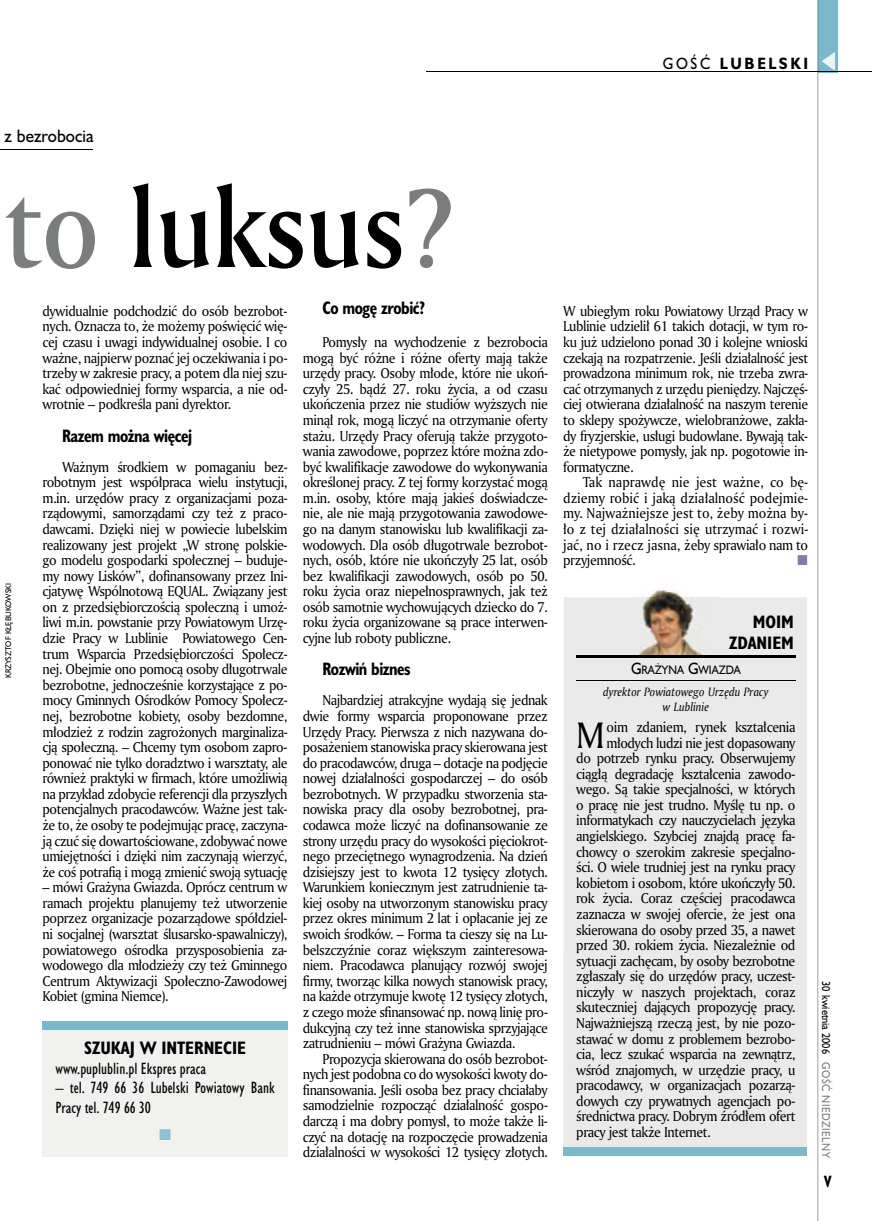
<style>
.page{position:relative;width:872px;height:1221px;background:#fff}
.page>*{position:absolute;margin:0;border:0;box-sizing:border-box;transform-origin:0 0}
.t1{font:108px "Amerigo Md PL";color:#000;scale:.9 1}
.t2{font:35.55px "Amerigo PL";color:#000;scale:.94 1}
.t3{font:700 16.5px "Humanst 521 Cn PL";letter-spacing:-.03em;color:#000;scale:.94 1}
.t4{font:700 16.5px/21px "Humanst 521 Cn PL";color:#000;text-align:right}
.t5{font:16.5px "Humanst 521 PL";color:#000;scale:.94 1}
.t6{font:15px/19.5px "Humanst 521 Cn PL";color:#000}
.t7{font:700 15px "Humanst 521 PL";letter-spacing:.2em;color:#000;scale:.9 1}
.t8{font:700 15px "Humanst 521 Cn PL";color:#000;scale:.94 1}
.t9{font:13.8px/15.6px "Amerigo PL";letter-spacing:-.035em;color:#000;text-align:justify;scale:.94 1}
.t10{font:italic 11.7px/15.1px "Amerigo PL";color:#000;text-align:center;scale:.94 1}
.t11{font:11.25px "Humanst 521 PL";color:#000;scale:.9 1}
.t12{font:10.5px "Humanst 521 PL";letter-spacing:.05em;color:#7b7c7c;scale:.9 1}
.t13{font:10.5px "Humanst 521 PL";color:#000;scale:.9 1}
.t14{font:7.5px "Humanst 521 PL";color:#000;scale:.94 1}
.s1{font-weight:400}
.s2{color:#7b7c7c}
.s3{font-size:15px}
</style>
<div class="page">
<div style="left:818px;top:0;width:19px;height:72px;background:#7ab8ca"></div>
<hr style="left:817px;top:0;width:1px;height:1220px;background:#000">
<svg style="left:821px;top:52px;width:14px;height:19px"></svg>
<hr style="left:425px;top:72px;width:447px;height:1px;background:#000">
<hr style="left:0;top:149px;width:93px;height:1px;background:#000">
<div style="left:563px;top:597px;width:244px;height:553px;background:#eaeaea"></div>
<img style="left:639px;top:589px;width:64px;height:66px">
<div style="left:563px;top:1146px;width:243px;height:9px;background:#7ab8ca"></div>
<hr style="left:576px;top:655px;width:219px;height:1px;background:#000">
<hr style="left:576px;top:657px;width:219px;height:1px;background:#000">
<hr style="left:576px;top:679px;width:219px;height:1px;background:#000">
<div style="left:43px;top:1022px;width:244px;height:134px;background:#f1f1f0"></div>
<div style="left:43px;top:1021px;width:244px;height:9px;background:#7ab8ca"></div>
<p class="t7" style="left:663px;top:53px;width:163px"><span class="s1">GOŚĆ</span> LUBELSKI</p>
<p class="t5" style="left:5px;top:124px;width:96px">z bezrobocia</p>
<h1 class="t1" style="left:5px;top:156px;width:497px"><span class="s2">to</span> luksus<span class="s2">?</span></h1>
<p class="t14" style="left:3px;top:678px;width:103px;rotate:-90deg">KRZYSZTOF KŁĘBUKOWSKI</p>
<p class="t9" style="left:43px;top:303px;width:262px">dywidualnie podchodzić do osób bezrobot&shy;nych. Oznacza to, że możemy poświęcić wię&shy;cej czasu i uwagi indywidualnej osobie. I co ważne, najpierw poznać jej oczekiwania i po&shy;trzeby w zakresie pracy, a potem dla niej szu&shy;kać odpowiedniej formy wsparcia, a nie od&shy;wrotnie – podkreśla pani dyrektor.</p>
<p class="t3" style="left:62px;top:424px;width:140px">Razem można więcej</p>
<p class="t9" style="left:43px;top:458px;width:262px;text-indent:20px">Ważnym środkiem w pomaganiu bez&shy;robotnym jest współpraca wielu instytucji, m.in. urzędów pracy z organizacjami poza&shy;rządowymi, samorządami czy też z praco&shy;dawcami. Dzięki niej w powiecie lubelskim realizowany jest projekt „W stronę polskie&shy;go modelu gospodarki społecznej – buduje&shy;my nowy Lisków”, dofinansowany przez Ini&shy;cjatywę Wspólnotową EQUAL. Związany jest on z przedsiębiorczością społeczną i umoż&shy;liwi m.in. powstanie przy Powiatowym Urzę&shy;dzie Pracy w Lublinie Powiatowego Cen&shy;trum Wsparcia Przedsiębiorczości Społecz&shy;nej. Obejmie ono pomocą osoby długotrwale bezrobotne, jednocześnie korzystające z po&shy;mocy Gminnych Ośrodków Pomocy Społecz&shy;nej, bezrobotne kobiety, osoby bezdomne, młodzież z rodzin zagrożonych marginaliza&shy;cją społeczną. – Chcemy tym osobom zapro&shy;ponować nie tylko doradztwo i warsztaty, ale również praktyki w firmach, które umożliwią na przykład zdobycie referencji dla przyszłych potencjalnych pracodawców. Ważne jest tak&shy;że to, że osoby te podejmując pracę, zaczyna&shy;ją czuć się dowartościowane, zdobywać nowe umiejętności i dzięki nim zaczynają wierzyć, że coś potrafią i mogą zmienić swoją sytuację</p>
<p class="t9" style="left:43px;top:879px;width:262px">– mówi Grażyna Gwiazda. Oprócz centrum w ramach projektu planujemy też utworzenie poprzez organizacje pozarządowe spółdziel&shy;ni socjalnej (warsztat ślusarsko-spawalniczy), powiatowego ośrodka przysposobienia za&shy;wodowego dla młodzieży czy też Gminnego Centrum Aktywizacji Społeczno-Zawodowej Kobiet (gmina Niemce).</p>
<p class="t4" style="left:84px;top:1036px;width:164px">SZUKAJ W INTERNECIE</p>
<p class="t6" style="left:55px;top:1058px;width:152px">www.puplublin.pl Ekspres praca</p>
<p class="t6" style="left:55px;top:1077px;width:221px">– tel. 749 66 36 Lubelski Powiatowy Bank<br>Pracy tel. 749 66 30</p>
<p class="t3" style="left:322px;top:296px;width:111px">Co mogę zrobić?</p>
<p class="t9" style="left:303px;top:334px;width:262px;text-indent:20px">Pomysły na wychodzenie z bezrobocia mogą być różne i różne oferty mają także urzędy pracy. Osoby młode, które nie ukoń&shy;czyły 25. bądź 27. roku życia, a od czasu ukończenia przez nie studiów wyższych nie minął rok, mogą liczyć na otrzymanie oferty stażu. Urzędy Pracy oferują także przygoto&shy;wania zawodowe, poprzez które można zdo&shy;być kwalifikacje zawodowe do wykonywania określonej pracy. Z tej formy korzystać mogą m.in. osoby, które mają jakieś doświadcze&shy;nie, ale nie mają przygotowania zawodowe&shy;go na danym stanowisku lub kwalifikacji za&shy;wodowych. Dla osób długotrwale bezrobot&shy;nych, osób, które nie ukończyły 25 lat, osób bez kwalifikacji zawodowych, osób po 50. roku życia oraz niepełnosprawnych, jak też osób samotnie wychowujących dziecko do 7. roku życia organizowane są prace interwen&shy;cyjne lub roboty publiczne.</p>
<p class="t3" style="left:322px;top:657px;width:96px">Rozwiń biznes</p>
<p class="t9" style="left:303px;top:692px;width:262px;text-indent:20px">Najbardziej atrakcyjne wydają się jednak dwie formy wsparcia proponowane przez Urzędy Pracy. Pierwsza z nich nazywana do&shy;posażeniem stanowiska pracy skierowana jest do pracodawców, druga – dotacje na podjęcie nowej działalności gospodarczej – do osób bezrobotnych. W przypadku stworzenia sta&shy;nowiska pracy dla osoby bezrobotnej, pra&shy;codawca może liczyć na dofinansowanie ze strony urzędu pracy do wysokości pięciokrot&shy;nego przeciętnego wynagrodzenia. Na dzień dzisiejszy jest to kwota 12 tysięcy złotych.<br>Warunkiem koniecznym jest zatrudnienie ta&shy;kiej osoby na utworzonym stanowisku pracy przez okres minimum 2 lat i opłacanie jej ze swoich środków. – Forma ta cieszy się na Lu&shy;belszczyźnie coraz większym zainteresowa&shy;niem. Pracodawca planujący rozwój swojej firmy, tworząc kilka nowych stanowisk pracy, na każde otrzymuje kwotę 12 tysięcy złotych, z czego może sfinansować np. nową linię pro&shy;dukcyjną czy też inne stanowiska sprzyjające zatrudnieniu – mówi Grażyna Gwiazda.</p>
<p class="t9" style="left:303px;top:1050px;width:262px;text-indent:20px">Propozycja skierowana do osób bezrobot&shy;nych jest podobna co do wysokości kwoty do&shy;finansowania. Jeśli osoba bez pracy chciałaby samodzielnie rozpocząć działalność gospo&shy;darczą i ma dobry pomysł, to może także li&shy;czyć na dotację na rozpoczęcie prowadzenia działalności w wysokości 12 tysięcy złotych.</p>
<p class="t9" style="left:563px;top:303px;width:262px">W ubiegłym roku Powiatowy Urząd Pracy w Lublinie udzielił 61 takich dotacji, w tym ro&shy;ku już udzielono ponad 30 i kolejne wnioski czekają na rozpatrzenie. Jeśli działalność jest prowadzona minimum rok, nie trzeba zwra&shy;cać otrzymanych z urzędu pieniędzy. Najczęś&shy;ciej otwierana działalność na naszym terenie to sklepy spożywcze, wielobranżowe, zakła&shy;dy fryzjerskie, usługi budowlane. Bywają tak&shy;że nietypowe pomysły, jak np. pogotowie in&shy;formatyczne.</p>
<p class="t9" style="left:563px;top:474px;width:262px;text-indent:20px">Tak naprawdę nie jest ważne, co bę&shy;dziemy robić i jaką działalność podejmie&shy;my. Najważniejsze jest to, żeby można by&shy;ło z tej działalności się utrzymać i rozwi&shy;jać, no i rzecz jasna, żeby sprawiało nam to przyjemność.</p>
<p class="t4" style="left:729px;top:610px;width:66px">MOIM<br>ZDANIEM</p>
<p class="t11" style="left:631px;top:662px;width:123px"><span class="s3">G</span>RAŻYNA <span class="s3">G</span>WIAZDA</p>
<p class="t10" style="left:603px;top:683px;width:177px">dyrektor Powiatowego Urzędu Pracy w Lublinie</p>
<h2 class="t2" style="left:576px;top:711px;width:32px">M</h2>
<p class="t9" style="left:606px;top:719px;width:202px">oim zdaniem, rynek kształcenia</p>
<p class="t9" style="left:606px;top:734px;width:202px">młodych ludzi nie jest dopasowany</p>
<p class="t9" style="left:576px;top:750px;width:235px">do potrzeb rynku pracy. Obserwujemy</p>
<p class="t9" style="left:576px;top:765px;width:235px">ciągłą degradację kształcenia zawodo-</p>
<p class="t9" style="left:576px;top:781px;width:235px">wego. Są takie specjalności, w których</p>
<p class="t9" style="left:576px;top:796px;width:235px">o pracę nie jest trudno. Myślę tu np. o</p>
<p class="t9" style="left:576px;top:812px;width:235px">informatykach czy nauczycielach języka</p>
<p class="t9" style="left:576px;top:827px;width:235px">angielskiego. Szybciej znajdą pracę fa-</p>
<p class="t9" style="left:576px;top:843px;width:235px">chowcy o szerokim zakresie specjalno-</p>
<p class="t9" style="left:576px;top:859px;width:235px">ści. O wiele trudniej jest na rynku pracy</p>
<p class="t9" style="left:576px;top:874px;width:235px">kobietom i osobom, które ukończyły 50.</p>
<p class="t9" style="left:576px;top:890px;width:235px">rok życia. Coraz częściej pracodawca</p>
<p class="t9" style="left:576px;top:905px;width:235px">zaznacza w swojej ofercie, że jest ona</p>
<p class="t9" style="left:576px;top:921px;width:235px">skierowana do osoby przed 35, a nawet</p>
<p class="t9" style="left:576px;top:936px;width:235px">przed 30. rokiem życia. Niezależnie od</p>
<p class="t9" style="left:576px;top:952px;width:235px">sytuacji zachęcam, by osoby bezrobotne</p>
<p class="t9" style="left:576px;top:968px;width:235px">zgłaszały się do urzędów pracy, uczest-</p>
<p class="t9" style="left:576px;top:983px;width:235px">niczyły w naszych projektach, coraz</p>
<p class="t9" style="left:576px;top:999px;width:235px">skuteczniej dających propozycję pracy.</p>
<p class="t9" style="left:576px;top:1014px;width:235px">Najważniejszą rzeczą jest, by nie pozo-</p>
<p class="t9" style="left:576px;top:1030px;width:235px">stawać w domu z problemem bezrobo-</p>
<p class="t9" style="left:576px;top:1045px;width:235px">cia, lecz szukać wsparcia na zewnątrz,</p>
<p class="t9" style="left:576px;top:1061px;width:235px">wśród znajomych, w urzędzie pracy, u</p>
<p class="t9" style="left:576px;top:1077px;width:235px">pracodawcy, w organizacjach pozarzą-</p>
<p class="t9" style="left:576px;top:1092px;width:235px">dowych czy prywatnych agencjach po-</p>
<p class="t9" style="left:576px;top:1108px;width:235px">średnictwa pracy. Dobrym źródłem ofert</p>
<p class="t9" style="left:576px;top:1123px;width:145px">pracy jest także Internet.</p>
<p class="t13" style="left:833px;top:981px;width:82px;rotate:90deg">30 kwietnia 2006</p>
<p class="t12" style="left:833px;top:1062px;width:108px;rotate:90deg">GOŚĆ NIEDZIELNY</p>
<p class="t8" style="left:824px;top:1171px;width:9px">V</p>
</div>
